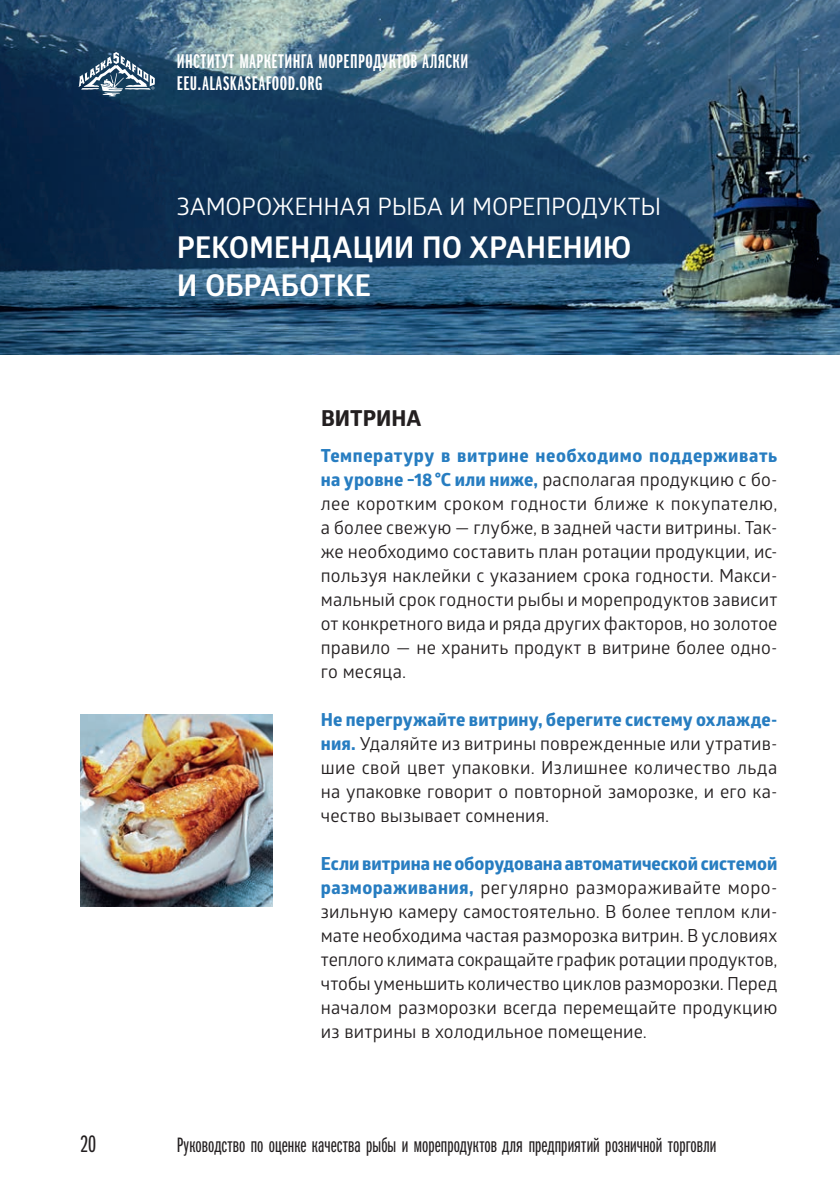
<style>
.page{position:relative;width:840px;height:1191px;background:#fff}
.page>*{position:absolute;margin:0;border:0;box-sizing:border-box;transform-origin:0 0}
.Title_SKIP_CONTENTS{font:700 30px/37.4px "Glober";letter-spacing:-.01em;color:#fff}
.Section{font:24px "Glober";letter-spacing:-.01em;color:#fff}
.t1{font:24px "Franklin Gothic Book X Cmp ITC";color:#231f20}
.t2{font:700 22px "Globerx";color:#231f20}
.t3{font:21px "Franklin Gothic Book X Cmp ITC";letter-spacing:.005em;color:#231f20}
.t4{font:700 20px/22px "Franklin Gothic Book X Cmp ITC";letter-spacing:.03em;color:#fff}
.Text{font:18px/24px "Glober";letter-spacing:.005em;color:#231f20;text-align:justify}
.s1{font-family:"Globerx";font-weight:700;color:#277dc1}
</style>
<div class="page">
<img style="left:0;top:0;width:839px;height:354px">
<img style="left:81px;top:714px;width:192px;height:192px">
<svg style="left:78px;top:52px;width:77px;height:44px;background:#536f86"></svg>
<p class="t4" style="left:177px;top:51px;width:293px">ИНСТИТУТ МАРКЕТИНГА МОРЕПРОДУКТОВ АЛЯСКИ<br>EEU.ALASKASEAFOOD.ORG</p>
<p class="Section" style="left:177px;top:190px;width:486px">ЗАМОРОЖЕННАЯ РЫБА И МОРЕПРОДУКТЫ</p>
<p class="Title_SKIP_CONTENTS" style="left:177px;top:228px;width:456px">РЕКОМЕНДАЦИИ ПО ХРАНЕНИЮ<br>И ОБРАБОТКЕ</p>
<p class="t2" style="left:321px;top:402px;width:102px">ВИТРИНА</p>
<p class="Text" style="left:321px;top:443px;width:458px"><span class="s1">Температуру в витрине необходимо поддерживать на уровне −18°С или ниже,</span> располагая продукцию с бо&shy;лее коротким сроком годности ближе к покупателю, а более свежую — глубже, в задней части витрины. Так&shy;же необходимо составить план ротации продукции, ис&shy;пользуя наклейки с указанием срока годности. Макси&shy;мальный срок годности рыбы и морепродуктов зависит от конкретного вида и ряда других факторов, но золотое правило — не хранить продукт в витрине более одно&shy;го месяца.</p>
<p class="Text" style="left:321px;top:707px;width:458px"><span class="s1">Не перегружайте витрину, берегите систему охлажде&shy;ния.</span> Удаляйте из витрины поврежденные или утратив&shy;шие свой цвет упаковки. Излишнее количество льда на упаковке говорит о повторной заморозке, и его ка&shy;чество вызывает сомнения.</p>
<p class="Text" style="left:321px;top:851px;width:458px"><span class="s1">Если витрина необорудована автоматической системой размораживания,</span> регулярно размораживайте моро&shy;зильную камеру самостоятельно. В более теплом кли&shy;мате необходима частая разморозка витрин. В условиях теплого климата сокращайте график ротации продуктов, чтобы уменьшить количество циклов разморозки. Перед началом разморозки всегда перемещайте продукцию из витрины в холодильное помещение.</p>
<h2 class="t1" style="left:81px;top:1130px;width:17px">20</h2>
<p class="t3" style="left:177px;top:1133px;width:541px">Руководство по оценке качества рыбы и морепродуктов для предприятий розничной торговли</p>
</div>
